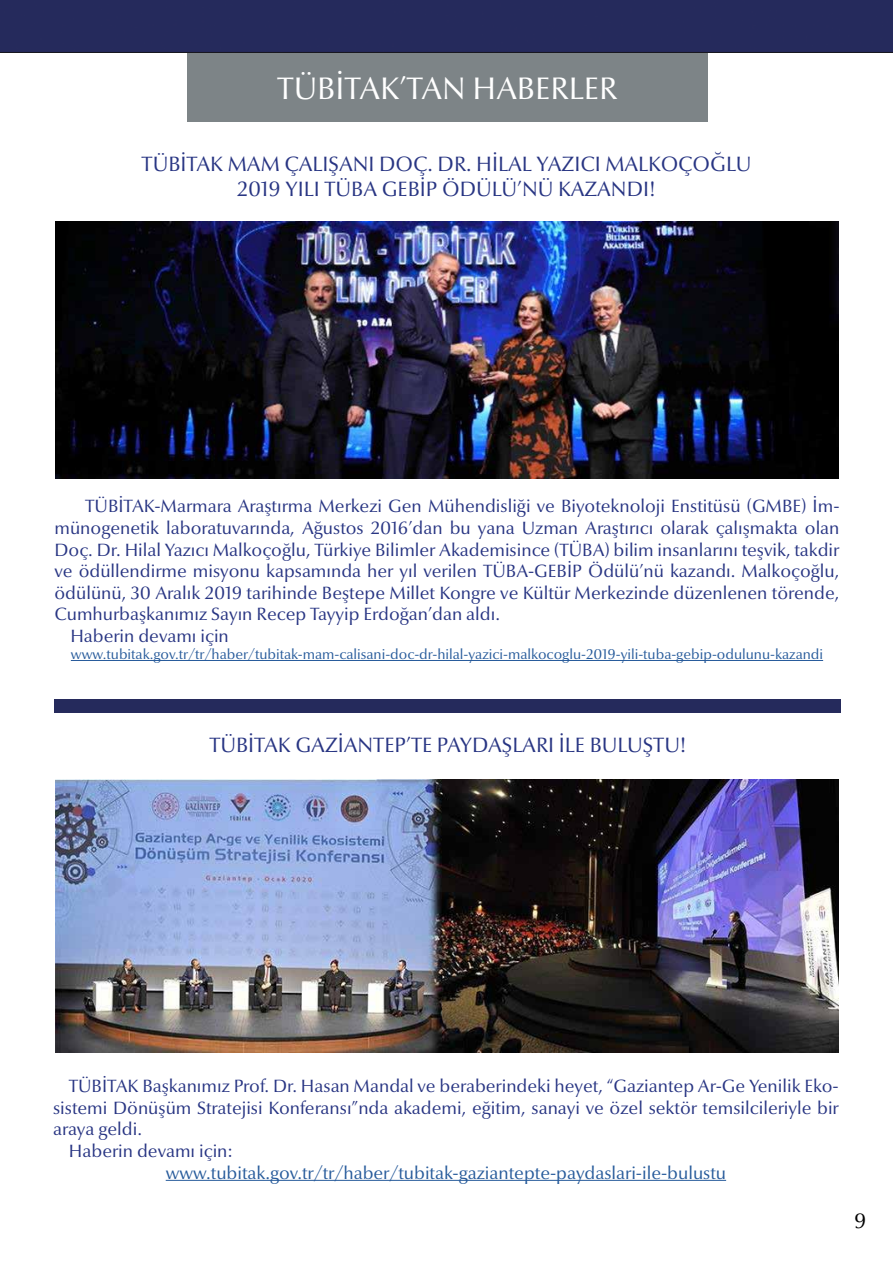
<style>
.page{position:relative;width:893px;height:1263px;background:#fff}
.page>*{position:absolute;margin:0;border:0;box-sizing:border-box;transform-origin:0 0}
.t1{font:31.5px "Optima Nova";color:#fff}
.t2{font:21px/25.2px "Optima Nova";color:#283583;text-align:center}
.t3{font:21px "Optima Nova";color:#000}
.t4{font:18px "Optima Nova";color:#283583}
.t5{font:18px "Optima Nova";color:#275b9b}
.t6{font:14.25px "Optima Nova";color:#275b9b}
</style>
<div class="page">
<div style="left:0;top:0;width:893px;height:53px;background:#252a5c"></div>
<div style="left:187px;top:54px;width:520px;height:68px;background:#7d8487"></div>
<img style="left:56px;top:221px;width:783px;height:257px">
<hr style="left:71px;top:660px;width:752px;height:1px;background:#275b9b">
<div style="left:54px;top:700px;width:786px;height:12px;background:#252a5c"></div>
<img style="left:56px;top:779px;width:783px;height:274px">
<hr style="left:166px;top:1180px;width:560px;height:1px;background:#275b9b">
<h1 class="t1" style="left:277px;top:70px;width:342px">TÜBİTAK’TAN HABERLER</h1>
<p class="t2" style="left:142px;top:151px;width:611px">TÜBİTAK MAM ÇALIŞANI DOÇ. DR. HİLAL YAZICI MALKOÇOĞLU<br>2019 YILI TÜBA GEBİP ÖDÜLÜ’NÜ KAZANDI!</p>
<p class="t4" style="left:85px;top:496px;width:756px">TÜBİTAK-Marmara Araştırma Merkezi Gen Mühendisliği ve Biyoteknoloji Enstitüsü (GMBE) İm-</p>
<p class="t4" style="left:54px;top:517px;width:786px">münogenetik laboratuvarında, Ağustos 2016’dan bu yana Uzman Araştırıcı olarak çalışmakta olan</p>
<p class="t4" style="left:54px;top:539px;width:786px">Doç. Dr. Hilal Yazıcı Malkoçoğlu, Türkiye Bilimler Akademisince (TÜBA) bilim insanlarını teşvik, takdir</p>
<p class="t4" style="left:54px;top:561px;width:786px">ve ödüllendirme misyonu kapsamında her yıl verilen TÜBA-GEBİP Ödülü’nü kazandı. Malkoçoğlu,</p>
<p class="t4" style="left:54px;top:582px;width:786px">ödülünü, 30 Aralık 2019 tarihinde Beştepe Millet Kongre ve Kültür Merkezinde düzenlenen törende,</p>
<p class="t4" style="left:54px;top:604px;width:447px">Cumhurbaşkanımız Sayın Recep Tayyip Erdoğan’dan aldı.</p>
<p class="t4" style="left:70px;top:625px;width:160px">Haberin devamı için</p>
<p class="t6" style="left:71px;top:646px;width:754px">www.tubitak.gov.tr/tr/haber/tubitak-mam-calisani-doc-dr-hilal-yazici-malkocoglu-2019-yili-tuba-gebip-odulunu-kazandi</p>
<p class="t2" style="left:209px;top:732px;width:479px">TÜBİTAK GAZİANTEP’TE PAYDAŞLARI İLE BULUŞTU!</p>
<p class="t4" style="left:69px;top:1075px;width:771px">TÜBİTAK Başkanımız Prof. Dr. Hasan Mandal ve beraberindeki heyet, “Gaziantep Ar-Ge Yenilik Eko-</p>
<p class="t4" style="left:53px;top:1097px;width:787px">sistemi Dönüşüm Stratejisi Konferansı”nda akademi, eğitim, sanayi ve özel sektör temsilcileriyle bir</p>
<p class="t4" style="left:53px;top:1119px;width:90px">araya geldi.</p>
<p class="t4" style="left:69px;top:1140px;width:165px">Haberin devamı için:</p>
<p class="t5" style="left:166px;top:1162px;width:562px">www.tubitak.gov.tr/tr/haber/tubitak-gaziantepte-paydaslari-ile-bulustu</p>
<p class="t3" style="left:854px;top:1209px;width:14px">9</p>
</div>
